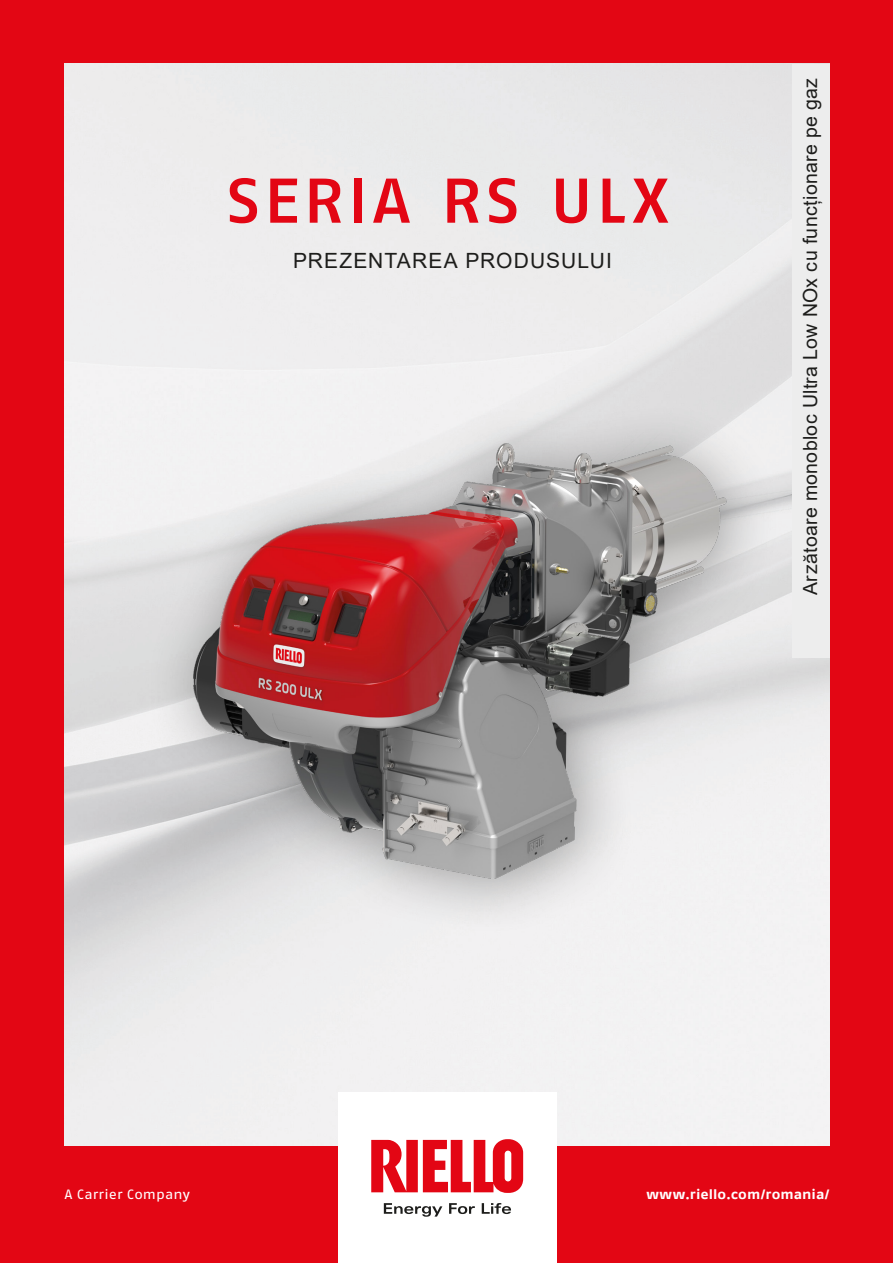
<style>
.page{position:relative;width:893px;height:1263px;background:#e30614}
.page>*{position:absolute;margin:0;border:0;box-sizing:border-box;transform-origin:0 0}
.t1{font:500 63px "Fago Ex Lf";letter-spacing:.065em;color:#e30614}
.t2{font:21px "Arial";letter-spacing:.05em;color:#1d1d1b}
.t3{font:19.5px "Arial";letter-spacing:.015em;color:#1d1d1b}
.t4{font:700 13.5px "Fago Ex Lf";letter-spacing:.005em;color:#fff}
.t5{font:13.5px "Fago Ex Lf";letter-spacing:.005em;color:#fff}
</style>
<div class="page">
<img style="left:64px;top:64px;width:766px;height:1081px">
<div style="left:149px;top:398px;width:635px;height:540px;background:#1d1d1b;opacity:.4"></div>
<img style="left:149px;top:433px;width:643px;height:449px">
<div style="left:792px;top:64px;width:38px;height:593px;background:#ededed"></div>
<div style="left:338px;top:1093px;width:218px;height:170px;background:#fff"></div>
<svg style="left:384px;top:1203px;width:127px;height:14px"></svg>
<svg style="left:371px;top:1139px;width:152px;height:54px"></svg>
<p class="t1" style="left:227px;top:163px;width:443px">SERIA RS ULX</p>
<p class="t2" style="left:293px;top:246px;width:320px">PREZENTAREA PRODUSULUI</p>
<p class="t3" style="left:797px;top:595px;width:519px;rotate:-90deg">Arzătoare monobloc Ultra Low NOx cu funcționare pe gaz</p>
<p class="t5" style="left:64px;top:1186px;width:127px">A Carrier Company</p>
<p class="t4" style="left:646px;top:1186px;width:185px">www.riello.com/romania/</p>
</div>
